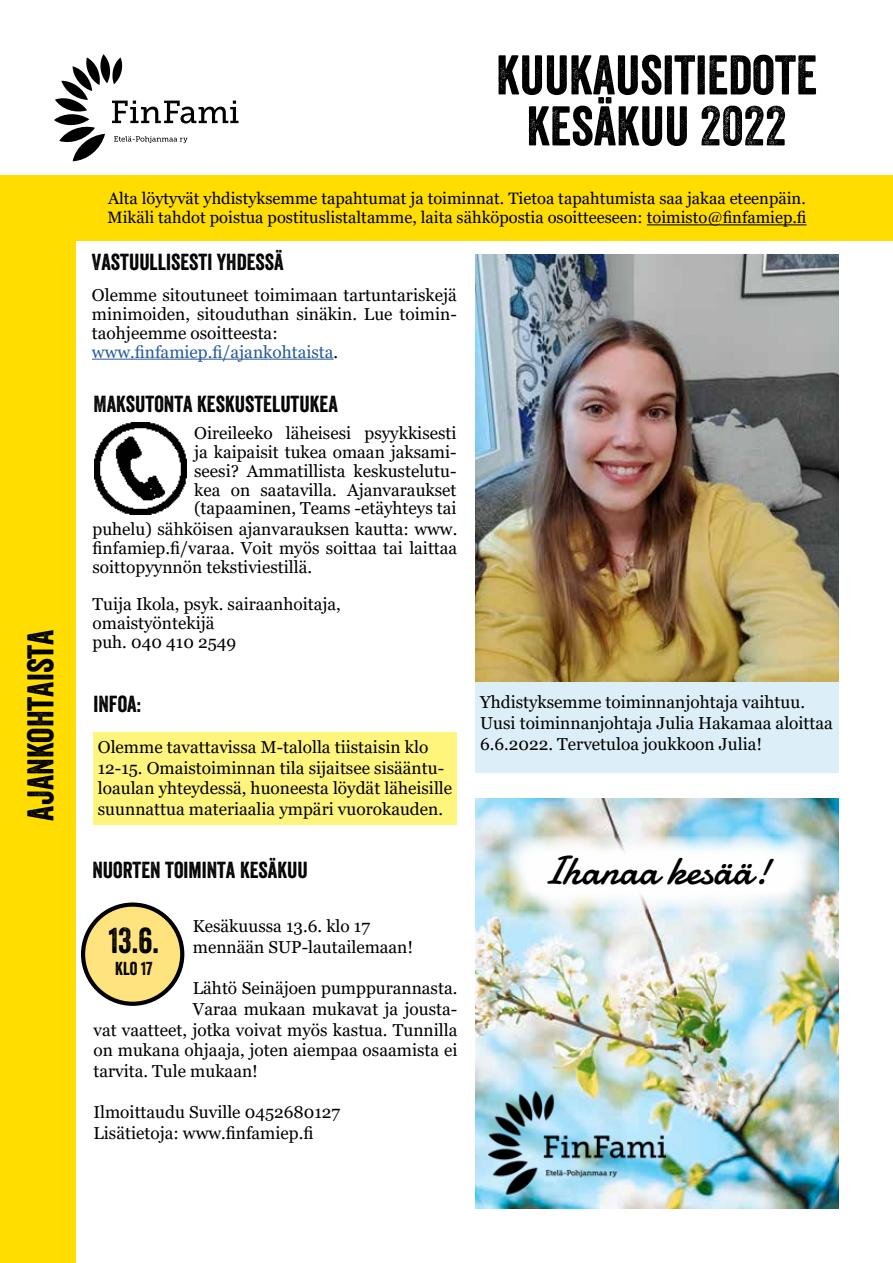
<style>
.page{position:relative;width:893px;height:1263px;background:#fff}
.page>*{position:absolute;margin:0;border:0;box-sizing:border-box;transform-origin:0 0}
.t1{font:54px/51px "Veneer W01";color:#000;text-align:center}
.t2{font:40.5px "Damion";color:#000}
.t3{font:36px "Veneer W01";color:#000}
.t4{font:34.95px "Veneer W01";color:#000}
.t5{font:22.5px "Veneer W01";color:#000}
.t6{font:18.15px "Veneer W01";color:#000}
.t7{font:17.25px/18.8px "Georgia";color:#000}
.t8{font:16.5px/19.8px "Georgia";color:#000}
.s1{color:#275b9b}
</style>
<div class="page">
<div style="left:0;top:176px;width:893px;height:65px;background:#fd0"></div>
<hr style="left:647px;top:224px;width:160px;height:1px;background:#000">
<svg style="left:54px;top:54px;width:185px;height:107px"></svg>
<div style="left:0;top:176px;width:75px;height:1087px;background:#fd0"></div>
<hr style="left:92px;top:359px;width:242px;height:1px;background:#275b9b">
<img style="left:94px;top:422px;width:92px;height:93px">
<div style="left:83px;top:904px;width:99px;height:100px;background:#ffe37e;border-radius:50%"></div>
<div style="left:81px;top:902px;width:103px;height:104px;border:4px solid #000;border-radius:50%"></div>
<div style="left:93px;top:732px;width:364px;height:92px;background:#fff57d"></div>
<div style="left:476px;top:681px;width:363px;height:92px;background:#dceff8"></div>
<img style="left:475px;top:254px;width:364px;height:427px">
<img style="left:476px;top:798px;width:363px;height:411px">
<svg style="left:509px;top:836px;width:302px;height:74px"></svg>
<img style="left:489px;top:1086px;width:177px;height:113px">
<h3 class="t3" style="left:19px;top:820px;width:193px;rotate:-90deg">AJANKOHTAISTA</h3>
<h1 class="t1" style="left:496px;top:49px;width:322px">KUUKAUSITIEDOTE<br>KESÄKUU 2022</h1>
<p class="t8" style="left:107px;top:188px;width:701px">Alta löytyvät yhdistyksemme tapahtumat ja toiminnat. Tietoa tapahtumista saa jakaa eteenpäin.<br>Mikäli tahdot poistua postituslistaltamme, laita sähköpostia osoitteeseen: toimisto@finfamiep.fi</p>
<h3 class="t5" style="left:92px;top:248px;width:193px">VASTUULLISESTI YHDESSÄ</h3>
<p class="t7" style="left:92px;top:286px;width:366px">Olemme sitoutuneet toimimaan tartuntariskejä minimoiden, sitouduthan sinäkin. Lue toimin&shy;taohjeemme osoitteesta: <span class="s1">www.finfamiep.fi/ajankohtaista</span>.</p>
<h3 class="t5" style="left:93px;top:390px;width:246px">MAKSUTONTA KESKUSTELUTUKEA</h3>
<p class="t7" style="left:194px;top:424px;width:264px;text-align:justify">Oireileeko läheisesi psyykkisesti ja kaipaisit tukea omaan jaksami&shy;seesi? Ammatillista keskustelutu&shy;kea on saatavilla. Ajanvaraukset (tapaaminen, Teams -etäyhteys tai</p>
<p class="t7" style="left:93px;top:520px;width:366px;text-align:justify">puhelu) sähköisen ajanvarauksen kautta: www. finfamiep.fi/varaa. Voit myös soittaa tai laittaa soittopyynnön tekstiviestillä.</p>
<p class="t7" style="left:93px;top:595px;width:250px">Tuija Ikola, psyk. sairaanhoitaja, omaistyöntekijä<br>puh. 040 410 2549</p>
<h3 class="t5" style="left:93px;top:690px;width:49px">INFOA:</h3>
<p class="t7" style="left:98px;top:737px;width:356px;line-height:20.7px">Olemme tavattavissa M-talolla tiistaisin klo 12-15. Omaistoiminnan tila sijaitsee sisääntu&shy;loaulan yhteydessä, huoneesta löydät läheisille suunnattua materiaalia ympäri vuorokauden.</p>
<h3 class="t5" style="left:92px;top:857px;width:217px">NUORTEN TOIMINTA KESÄKUU</h3>
<p class="t7" style="left:193px;top:916px;width:222px;line-height:20.7px">Kesäkuussa 13.6. klo 17 mennään SUP-lautailemaan!</p>
<p class="t7" style="left:193px;top:979px;width:266px">Lähtö Seinäjoen pumppurannasta.</p>
<p class="t7" style="left:193px;top:1000px;width:266px">Varaa mukaan mukavat ja jousta-</p>
<p class="t7" style="left:93px;top:1021px;width:365px">vat vaatteet, jotka voivat myös kastua. Tunnilla</p>
<p class="t7" style="left:93px;top:1041px;width:365px">on mukana ohjaaja, joten aiempaa osaamista ei</p>
<p class="t7" style="left:93px;top:1062px;width:166px">tarvita. Tule mukaan!</p>
<p class="t7" style="left:93px;top:1102px;width:248px;line-height:20.7px">Ilmoittaudu Suville 0452680127<br>Lisätietoja: www.finfamiep.fi</p>
<h3 class="t4" style="left:109px;top:919px;width:52px">13.6.</h3>
<p class="t6" style="left:115px;top:957px;width:39px">KLO 17</p>
<p class="t7" style="left:480px;top:692px;width:354px;line-height:20.7px">Yhdistyksemme toiminnanjohtaja vaihtuu.<br>Uusi toiminnanjohtaja Julia Hakamaa aloittaa<br>6.6.2022. Tervetuloa joukkoon Julia!</p>
<h2 class="t2" style="left:542px;top:843px;width:230px">Ihanaa kesää!</h2>
</div>
